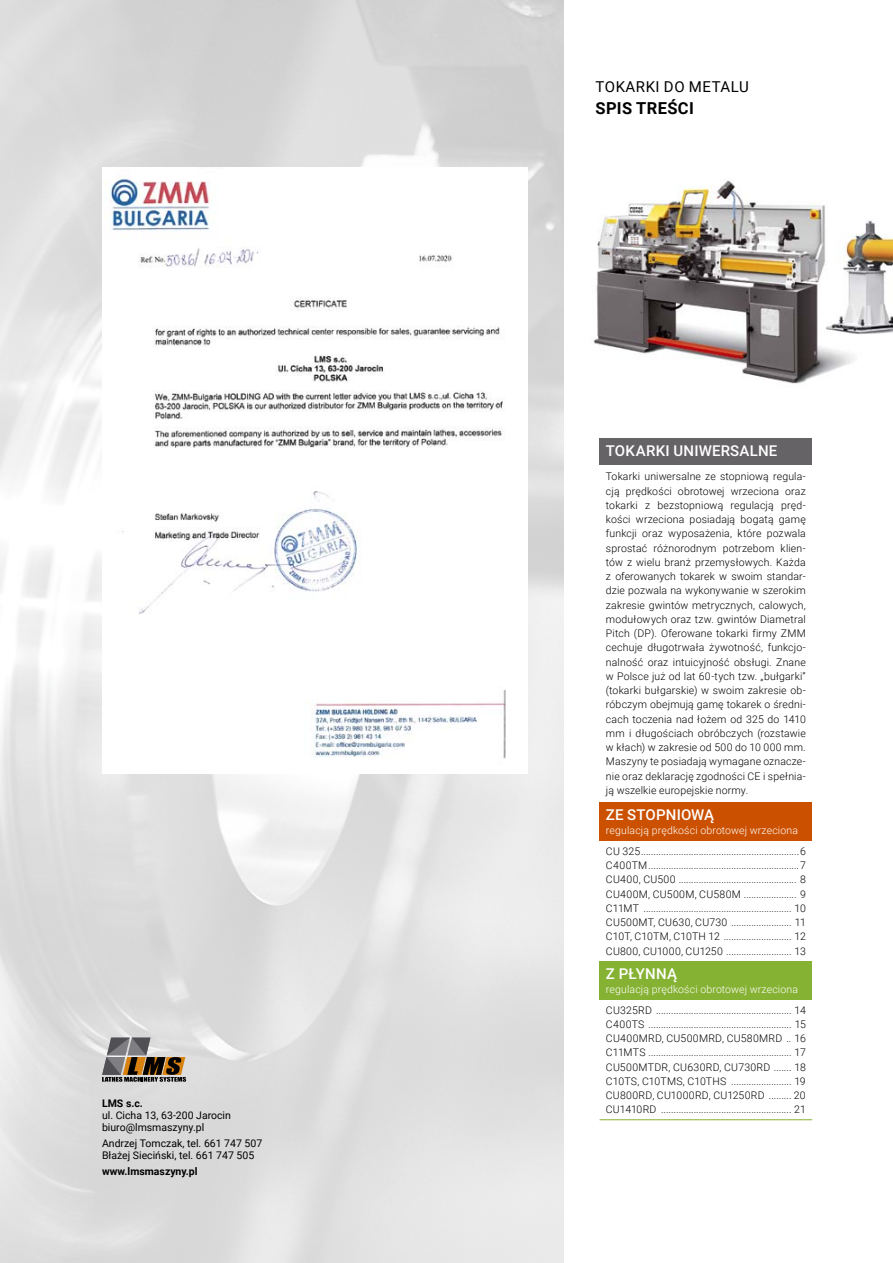
<style>
.page{position:relative;width:893px;height:1263px;background:#fff}
.page>*{position:absolute;margin:0;border:0;box-sizing:border-box;transform-origin:0 0}
.t1{font:700 16.5px "Roboto";letter-spacing:.02em;color:#000}
.t2{font:500 15px "Roboto";letter-spacing:.01em;color:#fff}
.t3{font:15px "Roboto";letter-spacing:.035em;color:#000}
.t4{font:300 10.5px/14.2px "Roboto";letter-spacing:.02em;color:#000;text-align:justify}
.t5{font:10.5px/12px "Roboto";color:#000}
.t6{font:300 10.5px "Roboto";letter-spacing:.015em;color:#fff}
.t7{font:700 10.5px "Roboto";color:#000}
</style>
<div class="page">
<img style="left:563px;top:173px;width:330px;height:219px">
<div style="left:600px;top:438px;width:212px;height:26px;background:#666366"></div>
<div style="left:600px;top:802px;width:212px;height:39px;background:#cb5000"></div>
<div style="left:600px;top:961px;width:212px;height:38px;background:#86b233"></div>
<hr style="left:600px;top:1119px;width:212px;height:1px;background:#86b233">
<svg style="left:102px;top:1037px;width:84px;height:45px;background:#8b8175"></svg>
<img style="left:102px;top:168px;width:404px;height:596px">
<p class="t7" style="left:102px;top:1096px;width:42px">LMS s.c.</p>
<p class="t5" style="left:102px;top:1109px;width:130px">ul. Cicha 13, 63-200 Jarocin biuro@lmsmaszyny.pl</p>
<p class="t5" style="left:102px;top:1137px;width:162px">Andrzej Tomczak, tel. 661 747 507<br>Błażej Sieciński, tel. 661 747 505</p>
<p class="t7" style="left:102px;top:1164px;width:97px">www.lmsmaszyny.pl</p>
<h2 class="t3" style="left:596px;top:76px;width:155px">Tokarki do metalu</h2>
<h1 class="t1" style="left:596px;top:97px;width:100px">SPIS TREŚCI</h1>
<h2 class="t2" style="left:606px;top:440px;width:173px">TOKARKI UNIWERSALNE</h2>
<p class="t4" style="left:606px;top:469px;width:201px">Tokarki uniwersalne ze stopniową regula&shy;cją prędkości obrotowej wrzeciona oraz tokarki z bezstopniową regulacją pręd&shy;kości wrzeciona posiadają bogatą gamę funkcji oraz wyposażenia, które pozwala sprostać różnorodnym potrzebom klien&shy;tów z wielu branż przemysłowych. Każda z oferowanych tokarek w swoim standar&shy;dzie pozwala na wykonywanie w szerokim zakresie gwintów metrycznych, calowych, modułowych oraz tzw. gwintów Diametral Pitch (DP). Oferowane tokarki firmy ZMM cechuje długotrwała żywotność, funkcjo&shy;nalność oraz intuicyjność obsługi. Znane w Polsce już od lat 60-tych tzw. „bułgarki” (tokarki bułgarskie) w swoim zakresie ob&shy;róbczym obejmują gamę tokarek o średni&shy;cach toczenia nad łożem od 325 do 1410 mm i długościach obróbczych (rozstawie w kłach) w zakresie od 500 do 10 000 mm.<br>Maszyny te posiadają wymagane oznacze&shy;nie oraz deklarację zgodności CE i spełnia&shy;ją wszelkie europejskie normy.</p>
<h2 class="t2" style="left:606px;top:804px;width:110px">ZE STOPNIOWĄ</h2>
<p class="t6" style="left:606px;top:823px;width:194px">regulacją prędkości obrotowej wrzeciona</p>
<p class="t4" style="left:606px;top:844px;width:201px">CU 325...............................................................6<br>C400TM............................................................7<br>CU400, CU500 ............................................... 8<br>CU400M, CU500M, CU580M ..................... 9<br>C11MT ........................................................... 10<br>CU500MT, CU630, CU730 ........................ 11<br>C10T, C10TM, C10TH 12 ........................... 12<br>CU800, CU1000, CU1250 .......................... 13</p>
<h2 class="t2" style="left:606px;top:963px;width:73px">Z PŁYNNĄ</h2>
<p class="t6" style="left:606px;top:982px;width:194px">regulacją prędkości obrotowej wrzeciona</p>
<p class="t4" style="left:606px;top:1002px;width:201px">CU325RD ...................................................... 14<br>C400TS ......................................................... 15<br>CU400MRD, CU500MRD, CU580MRD .. 16<br>C11MTS ......................................................... 17<br>CU500MTDR, CU630RD, CU730RD ....... 18<br>C10TS, C10TMS, C10THS ........................ 19<br>CU800RD, CU1000RD, CU1250RD ......... 20<br>CU1410RD .................................................... 21</p>
</div>
